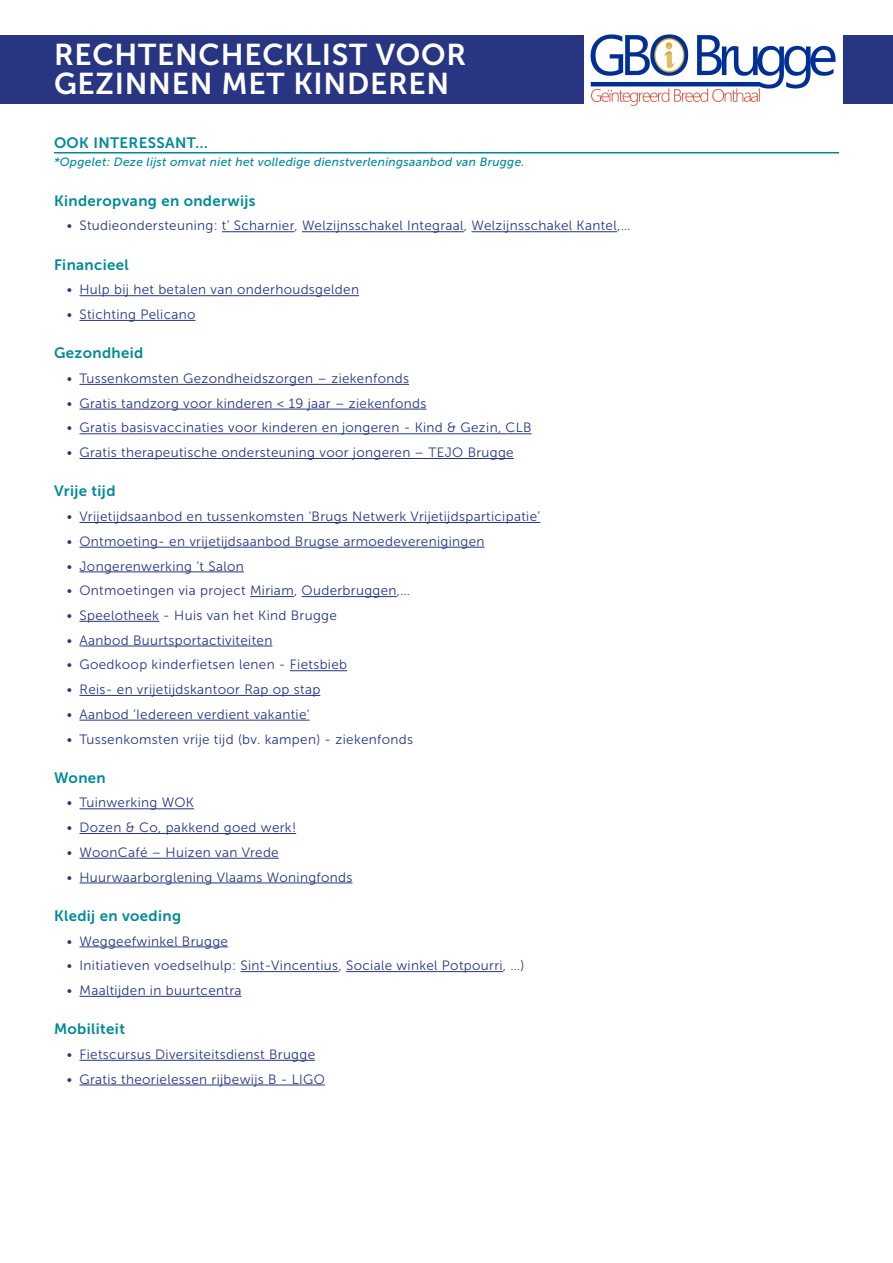
<style>
.page{position:relative;width:893px;height:1263px;background:#fff}
.page>*{position:absolute;margin:0;border:0;box-sizing:border-box;transform-origin:0 0}
.t1{font:30px/28.5px "Museo Sans 700";letter-spacing:.025em;color:#fff}
.t2{font:15px "Museo Sans 700";letter-spacing:.025em;color:#008a98}
.t3{font:13.5px "Museo Sans 300";letter-spacing:.025em;color:#283583}
.t4{font:italic 12px "Museo Sans 500";letter-spacing:.025em;color:#008a98}
</style>
<div class="page">
<hr style="left:54px;top:152px;width:785px;height:1px;background:#008a98">
<hr style="left:222px;top:231px;width:72px;height:1px;background:#283583">
<hr style="left:302px;top:231px;width:162px;height:1px;background:#283583">
<hr style="left:471px;top:231px;width:146px;height:1px;background:#283583">
<hr style="left:80px;top:295px;width:279px;height:1px;background:#283583">
<hr style="left:80px;top:320px;width:116px;height:1px;background:#283583">
<hr style="left:80px;top:384px;width:329px;height:1px;background:#283583">
<hr style="left:80px;top:409px;width:346px;height:1px;background:#283583">
<hr style="left:80px;top:433px;width:452px;height:1px;background:#283583">
<hr style="left:80px;top:458px;width:434px;height:1px;background:#283583">
<hr style="left:80px;top:522px;width:460px;height:1px;background:#283583">
<hr style="left:80px;top:547px;width:405px;height:1px;background:#283583">
<hr style="left:80px;top:571px;width:164px;height:1px;background:#283583">
<hr style="left:250px;top:596px;width:44px;height:1px;background:#283583">
<hr style="left:302px;top:596px;width:95px;height:1px;background:#283583">
<hr style="left:80px;top:621px;width:79px;height:1px;background:#283583">
<hr style="left:80px;top:646px;width:192px;height:1px;background:#283583">
<hr style="left:290px;top:670px;width:57px;height:1px;background:#283583">
<hr style="left:80px;top:695px;width:240px;height:1px;background:#283583">
<hr style="left:80px;top:720px;width:230px;height:1px;background:#283583">
<hr style="left:80px;top:808px;width:114px;height:1px;background:#283583">
<hr style="left:80px;top:833px;width:216px;height:1px;background:#283583">
<hr style="left:80px;top:858px;width:199px;height:1px;background:#283583">
<hr style="left:80px;top:882px;width:272px;height:1px;background:#283583">
<hr style="left:80px;top:946px;width:148px;height:1px;background:#283583">
<hr style="left:240px;top:971px;width:98px;height:1px;background:#283583">
<hr style="left:346px;top:971px;width:157px;height:1px;background:#283583">
<hr style="left:80px;top:996px;width:162px;height:1px;background:#283583">
<hr style="left:80px;top:1060px;width:235px;height:1px;background:#283583">
<hr style="left:80px;top:1085px;width:245px;height:1px;background:#283583">
<div style="left:0;top:35px;width:892px;height:68px;background:#283583"></div>
<img style="left:587px;top:34px;width:255px;height:72px">
<h1 class="t1" style="left:54px;top:41px;width:414px">RECHTENCHECKLIST VOOR<br>GEZINNEN MET KINDEREN</h1>
<p class="t2" style="left:54px;top:134px;width:155px">OOK INTERESSANT…</p>
<p class="t4" style="left:54px;top:156px;width:472px">*Opgelet: Deze lijst omvat niet het volledige dienstverleningsaanbod van Brugge.</p>
<p class="t2" style="left:54px;top:192px;width:203px">Kinderopvang en onderwijs</p>
<p class="t3" style="left:67px;top:218px;width:565px">• Studieondersteuning: t’ Scharnier, Welzijnsschakel Integraal, Welzijnsschakel Kantel,…</p>
<p class="t2" style="left:54px;top:256px;width:76px">Financieel</p>
<p class="t3" style="left:67px;top:282px;width:294px">• Hulp bij het betalen van onderhoudsgelden</p>
<p class="t3" style="left:67px;top:307px;width:130px">• Stichting Pelicano</p>
<p class="t2" style="left:54px;top:345px;width:91px">Gezondheid</p>
<p class="t3" style="left:67px;top:371px;width:344px">• Tussenkomsten Gezondheidszorgen – ziekenfonds</p>
<p class="t3" style="left:67px;top:396px;width:361px">• Gratis tandzorg voor kinderen &lt; 19 jaar – ziekenfonds</p>
<p class="t3" style="left:67px;top:420px;width:466px">• Gratis basisvaccinaties voor kinderen en jongeren - Kind &amp; Gezin, CLB</p>
<p class="t3" style="left:67px;top:445px;width:448px">• Gratis therapeutische ondersteuning voor jongeren – TEJO Brugge</p>
<p class="t2" style="left:54px;top:483px;width:63px">Vrije tijd</p>
<p class="t3" style="left:67px;top:509px;width:475px">• Vrijetijdsaanbod en tussenkomsten ‘Brugs Netwerk Vrijetijdsparticipatie’</p>
<p class="t3" style="left:67px;top:534px;width:419px">• Ontmoeting- en vrijetijdsaanbod Brugse armoedeverenigingen</p>
<p class="t3" style="left:67px;top:559px;width:179px">• Jongerenwerking ‘t Salon</p>
<p class="t3" style="left:67px;top:583px;width:345px">• Ontmoetingen via project Miriam, Ouderbruggen,…</p>
<p class="t3" style="left:67px;top:608px;width:272px">• Speelotheek - Huis van het Kind Brugge</p>
<p class="t3" style="left:67px;top:633px;width:207px">• Aanbod Buurtsportactiviteiten</p>
<p class="t3" style="left:67px;top:657px;width:282px">• Goedkoop kinderfietsen lenen - Fietsbieb</p>
<p class="t3" style="left:67px;top:682px;width:255px">• Reis- en vrijetijdskantoor Rap op stap</p>
<p class="t3" style="left:67px;top:707px;width:244px">• Aanbod ‘Iedereen verdient vakantie’</p>
<p class="t3" style="left:67px;top:731px;width:348px">• Tussenkomsten vrije tijd (bv. kampen) - ziekenfonds</p>
<p class="t2" style="left:54px;top:769px;width:53px">Wonen</p>
<p class="t3" style="left:67px;top:795px;width:129px">• Tuinwerking WOK</p>
<p class="t3" style="left:67px;top:820px;width:231px">• Dozen &amp; Co, pakkend goed werk!</p>
<p class="t3" style="left:67px;top:845px;width:214px">• WoonCafé – Huizen van Vrede</p>
<p class="t3" style="left:67px;top:870px;width:287px">• Huurwaarborglening Vlaams Woningfonds</p>
<p class="t2" style="left:54px;top:907px;width:129px">Kledij en voeding</p>
<p class="t3" style="left:67px;top:934px;width:163px">• Weggeefwinkel Brugge</p>
<p class="t3" style="left:67px;top:958px;width:459px">• Initiatieven voedselhulp: Sint-Vincentius, Sociale winkel Potpourri, …)</p>
<p class="t3" style="left:67px;top:983px;width:176px">• Maaltijden in buurtcentra</p>
<p class="t2" style="left:54px;top:1021px;width:72px">Mobiliteit</p>
<p class="t3" style="left:67px;top:1047px;width:250px">• Fietscursus Diversiteitsdienst Brugge</p>
<p class="t3" style="left:67px;top:1072px;width:260px">• Gratis theorielessen rijbewijs B - LIGO</p>
</div>
